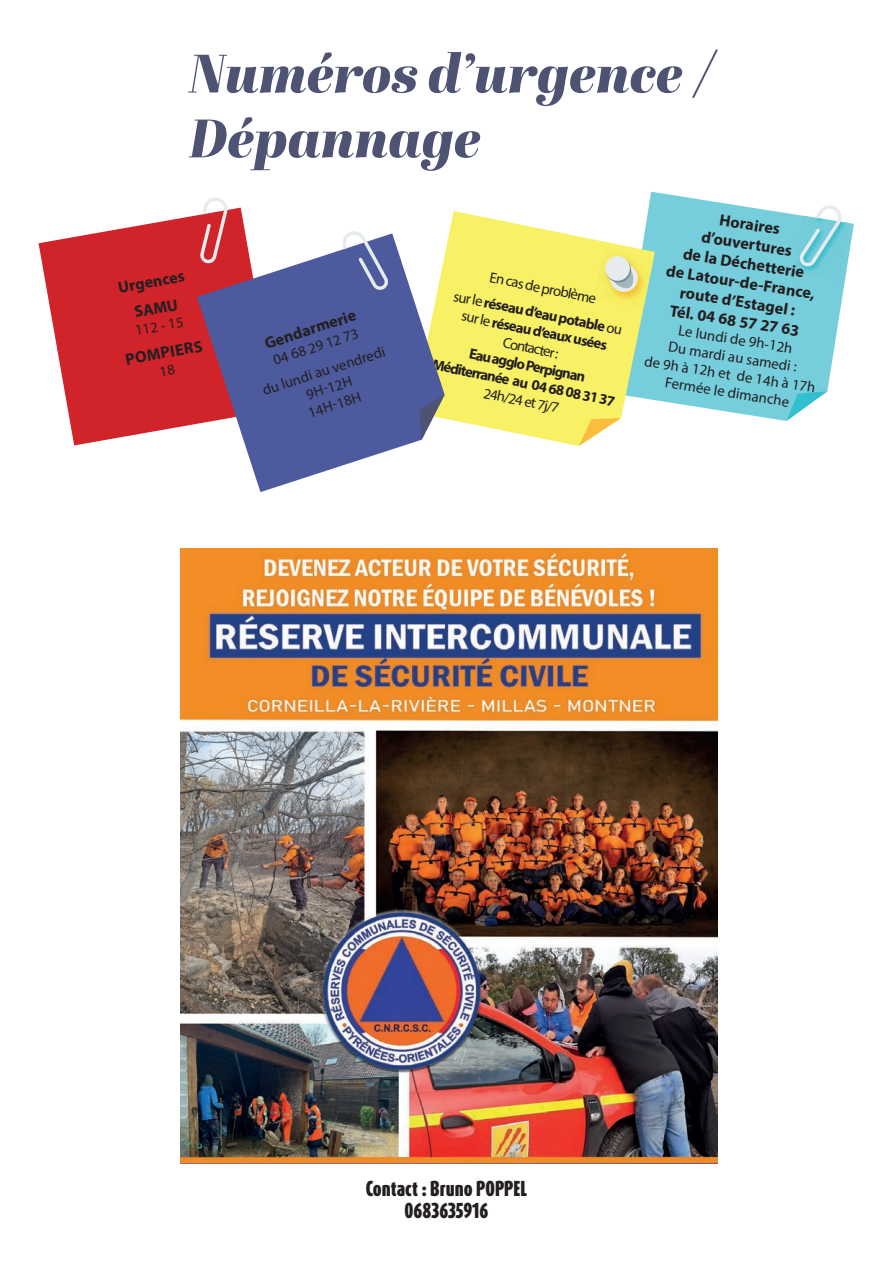
<style>
.page{position:relative;width:893px;height:1263px;background:#fff}
.page>*{position:absolute;margin:0;border:0;box-sizing:border-box;transform-origin:0 0}
.t1{font:italic 54px/64.8px "Abril Fatface";color:#4e5374}
.t2{font:900 18px/21.6px "Dax Compact Pro";color:#231f20;text-align:center}
.t3{font:700 16.2px/19.5px "Myriad Pro";color:#231f20;text-align:center}
.t4{font:14.85px/17.9px "Myriad Pro";color:#231f20;text-align:center}
.t5{font:700 14.85px/17.7px "Myriad Pro";color:#231f20;text-align:center}
.s1{font-weight:700}
.s2{font-weight:400}
</style>
<div class="page">
<svg style="left:648px;top:192px;width:206px;height:229px;fill:#76cedc"></svg>
<svg style="left:786px;top:391px;width:41px;height:30px"></svg>
<img style="left:794px;top:216px;width:55px;height:64px">
<svg style="left:798px;top:204px;width:44px;height:62px"></svg>
<svg style="left:39px;top:208px;width:207px;height:237px;fill:#d1232a"></svg>
<svg style="left:199px;top:197px;width:29px;height:36px"></svg>
<svg style="left:445px;top:211px;width:210px;height:235px;fill:#f8f065"></svg>
<svg style="left:579px;top:418px;width:42px;height:28px"></svg>
<img style="left:594px;top:248px;width:60px;height:61px">
<svg style="left:604px;top:255px;width:35px;height:38px"></svg>
<svg style="left:197px;top:233px;width:248px;height:259px;fill:#4d5a9e"></svg>
<svg style="left:419px;top:395px;width:26px;height:45px"></svg>
<svg style="left:342px;top:231px;width:47px;height:60px;background:#7e88b8"></svg>
<img style="left:181px;top:549px;width:537px;height:614px">
<svg style="left:160px;top:364px;width:15px;height:12px"></svg>
<h1 class="t1" style="left:189px;top:39px;width:528px">Numéros d’urgence /<br>Dépannage</h1>
<p class="t3" style="left:116px;top:273px;width:69px;line-height:27.2px;rotate:-10deg">Urgences<br>SAMU</p>
<p class="t4" style="left:134px;top:321px;width:50px;rotate:-10deg">112 - 15</p>
<p class="t3" style="left:124px;top:349px;width:80px;rotate:-10deg">POMPIERS</p>
<p class="t3" style="left:262px;top:334px;width:97px;rotate:-18deg">Gendarmerie</p>
<p class="t4" style="left:251px;top:354px;width:130px;line-height:25.5px;rotate:-18deg">04 68 29 12 73<br>du lundi au vendredi</p>
<p class="t4" style="left:300px;top:388px;width:57px;text-align:left;rotate:-18deg">9H-12H<br>14H-18H</p>
<p class="t4" style="left:461px;top:259px;width:173px;line-height:25.5px;rotate:11deg">En cas de problème<br>sur le <span class="s1">réseau d’eau potable</span> ou</p>
<p class="t5" style="left:463px;top:307px;width:150px;rotate:11deg"><span class="s2">sur le</span> réseau d’eaux usées<br><span class="s2">Contacter :</span></p>
<p class="t5" style="left:437px;top:338px;width:188px;rotate:11deg">Eau agglo Perpignan<br>Méditerranée au 04 68 08 31 37</p>
<p class="t4" style="left:485px;top:384px;width:78px;rotate:11deg">24h/24 et 7j/7</p>
<p class="t3" style="left:677px;top:202px;width:152px;rotate:9deg">Horaires d’ouvertures<br>de la Déchetterie<br>de Latour-de-France, route d’Estagel :<br>Tél. 04 68 57 27 63</p>
<p class="t4" style="left:652px;top:316px;width:174px;rotate:9deg">Le lundi de 9h-12h<br>Du mardi au samedi :<br>de 9h à 12h et de 14h à 17h<br>Fermée le dimanche</p>
<p class="t2" style="left:366px;top:1178px;width:163px">Contact : Bruno POPPEL<br>0683635916</p>
</div>
